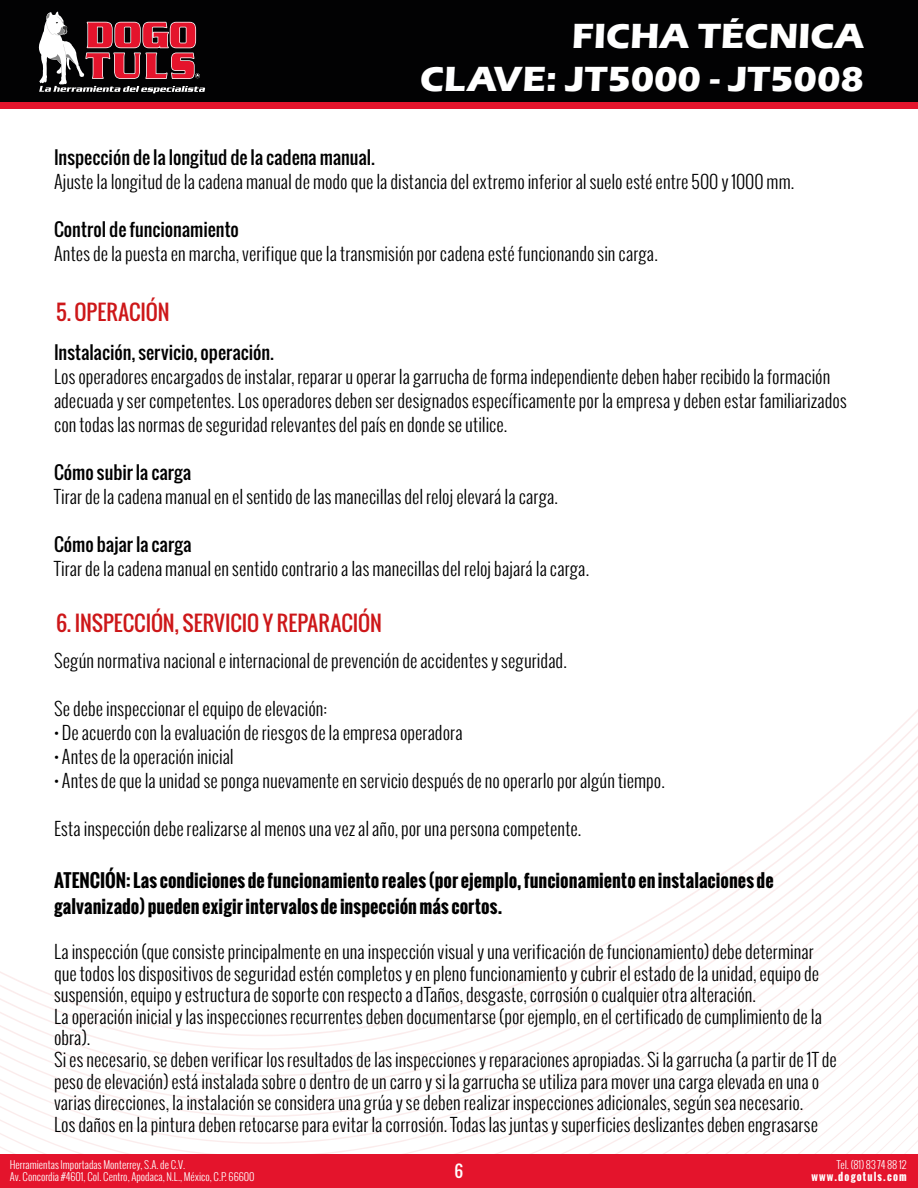
<style>
.page{position:relative;width:918px;height:1188px;background:#fff}
.page>*{position:absolute;margin:0;border:0;box-sizing:border-box;transform-origin:0 0}
.t1{font:700 36px/43.2px "Eras ITC";color:#fff;text-align:right}
.t2{font:21px "Oswald";color:#cd1719}
.t3{font:300 18px/21.6px "Oswald";color:#000}
.t4{font:700 18px/25.5px "Oswald";color:#000}
.t5{font:18px "Oswald";letter-spacing:.005em;color:#000}
.t6{font:16.5px "Oswald";color:#fff}
.t7{font:300 10.5px/12.6px "Oswald";color:#fff}
.t8{font:700 10.5px "Oswald";letter-spacing:.11em;color:#fff}
</style>
<div class="page">
<div style="left:0;top:0;width:918px;height:103px;background:#020203"></div>
<div style="left:0;top:102px;width:918px;height:6px;background:#e4142c"></div>
<svg style="left:38px;top:11px;width:167px;height:82px"></svg>
<svg style="left:0;top:849px;width:918px;height:305px"></svg>
<svg style="left:383px;top:862px;width:535px;height:292px"></svg>
<svg style="left:440px;top:876px;width:478px;height:278px"></svg>
<svg style="left:0;top:1143px;width:149px;height:11px"></svg>
<svg style="left:483px;top:889px;width:435px;height:265px"></svg>
<svg style="left:520px;top:902px;width:398px;height:252px"></svg>
<svg style="left:552px;top:916px;width:366px;height:238px"></svg>
<svg style="left:581px;top:929px;width:337px;height:225px"></svg>
<svg style="left:608px;top:943px;width:310px;height:211px"></svg>
<svg style="left:633px;top:956px;width:285px;height:198px"></svg>
<svg style="left:656px;top:970px;width:262px;height:184px"></svg>
<svg style="left:678px;top:983px;width:240px;height:171px"></svg>
<svg style="left:699px;top:997px;width:219px;height:157px"></svg>
<div style="left:0;top:1154px;width:918px;height:34px;background:#e4142c"></div>
<h1 class="t1" style="left:420px;top:14px;width:445px">FICHA TÉCNICA<br>CLAVE: JT5000 - JT5008</h1>
<p class="t5" style="left:54px;top:143px;width:322px">Inspección de la longitud de la cadena manual.</p>
<p class="t3" style="left:54px;top:170px;width:742px">Ajuste la longitud de la cadena manual de modo que la distancia del extremo inferior al suelo esté entre 500 y 1000 mm.</p>
<p class="t5" style="left:54px;top:215px;width:186px">Control de funcionamiento</p>
<p class="t3" style="left:54px;top:242px;width:605px">Antes de la puesta en marcha, verifique que la transmisión por cadena esté funcionando sin carga.</p>
<p class="t2" style="left:56px;top:296px;width:115px">5. OPERACIÓN</p>
<p class="t5" style="left:54px;top:339px;width:221px">Instalación, servicio, operación.</p>
<p class="t3" style="left:54px;top:365px;width:794px;line-height:24px">Los operadores encargados de instalar, reparar u operar la garrucha de forma independiente deben haber recibido la formación adecuada y ser competentes. Los operadores deben ser designados específicamente por la empresa y deben estar familiarizados con todas las normas de seguridad relevantes del país en donde se utilice.</p>
<p class="t5" style="left:54px;top:459px;width:139px">Cómo subir la carga</p>
<p class="t3" style="left:54px;top:486px;width:506px">Tirar de la cadena manual en el sentido de las manecillas del reloj elevará la carga.</p>
<p class="t5" style="left:54px;top:531px;width:139px">Cómo bajar la carga</p>
<p class="t3" style="left:54px;top:558px;width:537px">Tirar de la cadena manual en sentido contrario a las manecillas del reloj bajará la carga.</p>
<p class="t2" style="left:56px;top:608px;width:327px">6. INSPECCIÓN, SERVICIO Y REPARACIÓN</p>
<p class="t3" style="left:54px;top:650px;width:514px">Según normativa nacional e internacional de prevención de accidentes y seguridad.</p>
<p class="t3" style="left:54px;top:698px;width:275px">Se debe inspeccionar el equipo de elevación:</p>
<p class="t3" style="left:54px;top:722px;width:410px">• De acuerdo con la evaluación de riesgos de la empresa operadora</p>
<p class="t3" style="left:54px;top:746px;width:181px">• Antes de la operación inicial</p>
<p class="t3" style="left:54px;top:770px;width:612px">• Antes de que la unidad se ponga nuevamente en servicio después de no operarlo por algún tiempo.</p>
<p class="t3" style="left:54px;top:818px;width:529px">Esta inspección debe realizarse al menos una vez al año, por una persona competente.</p>
<p class="t4" style="left:54px;top:868px;width:721px">ATENCIÓN: Las condiciones de funcionamiento reales (por ejemplo, funcionamiento en instalaciones de galvanizado) pueden exigir intervalos de inspección más cortos.</p>
<p class="t3" style="left:54px;top:941px;width:784px">La inspección (que consiste principalmente en una inspección visual y una verificación de funcionamiento) debe determinar que todos los dispositivos de seguridad estén completos y en pleno funcionamiento y cubrir el estado de la unidad, equipo de suspensión, equipo y estructura de soporte con respecto a dTaños, desgaste, corrosión o cualquier otra alteración.<br>La operación inicial y las inspecciones recurrentes deben documentarse (por ejemplo, en el certificado de cumplimiento de la obra).<br>Si es necesario, se deben verificar los resultados de las inspecciones y reparaciones apropiadas. Si la garrucha (a partir de 1T de peso de elevación) está instalada sobre o dentro de un carro y si la garrucha se utiliza para mover una carga elevada en una o varias direcciones, la instalación se considera una grúa y se deben realizar inspecciones adicionales, según sea necesario.<br>Los daños en la pintura deben retocarse para evitar la corrosión. Todas las juntas y superficies deslizantes deben engrasarse</p>
<p class="t7" style="left:10px;top:1158px;width:246px">Herramientas Importadas Monterrey, S.A. de C.V.<br>Av. Concordia #4601, Col. Centro, Apodaca, N.L., México, C.P. 66600</p>
<p class="t7" style="left:837px;top:1158px;width:71px">Tel. (81) 83 74 88 12</p>
<p class="t6" style="left:455px;top:1159px;width:10px">6</p>
<p class="t8" style="left:811px;top:1169px;width:97px">www.dogotuls.com</p>
</div>
